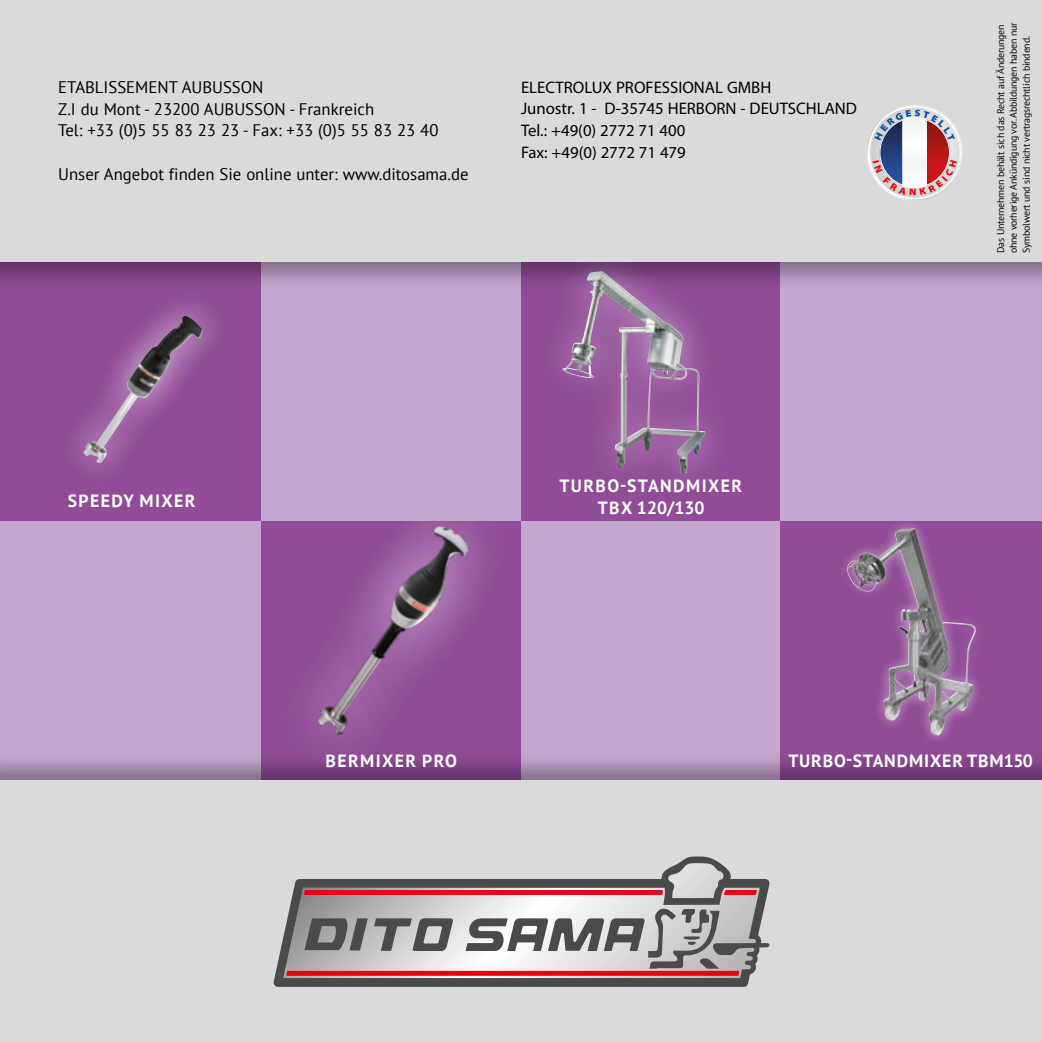
<style>
.page{position:relative;width:1042px;height:1042px;background:#fff}
.page>*{position:absolute;margin:0;border:0;box-sizing:border-box;transform-origin:0 0}
.t1{font:700 17.68px/21.2px "PT Sans";letter-spacing:.08em;color:#fff;text-align:center}
.t2{font:700 17.68px "PT Sans";letter-spacing:.05em;color:#fff}
.t3{font:16.8px/21.7px "PT Sans";color:#000}
.t4{font:16.8px/21.7px "Myriad Pro";color:#000}
.t5{font:9.8px/12.8px "PT Sans";letter-spacing:-.02em;color:#000}
</style>
<div class="page">
<div style="left:0;top:261px;width:261px;height:260px;background:#914b97"></div>
<svg style="left:75px;top:304px;width:139px;height:167px"></svg>
<img style="left:83px;top:317px;width:99px;height:146px">
<div style="left:0;top:521px;width:261px;height:259px;background:#c5a6cf"></div>
<div style="left:521px;top:261px;width:259px;height:260px;background:#914b97"></div>
<div style="left:533px;top:261px;width:204px;height:245px;background:#fff;opacity:.5"></div>
<img style="left:562px;top:291px;width:84px;height:87px">
<div style="left:521px;top:521px;width:259px;height:259px;background:#c5a6cf"></div>
<div style="left:261px;top:261px;width:260px;height:260px;background:#c5a6cf"></div>
<div style="left:261px;top:521px;width:260px;height:230px;background:#914b97"></div>
<img style="left:293px;top:521px;width:227px;height:230px">
<div style="left:780px;top:261px;width:262px;height:260px;background:#c5a6cf"></div>
<div style="left:780px;top:521px;width:262px;height:259px;background:#914b97"></div>
<img style="left:847px;top:528px;width:129px;height:207px">
<div style="left:0;top:751px;width:1042px;height:291px;background:#000;opacity:.35"></div>
<div style="left:0;top:780px;width:261px;height:262px;background:#dadada"></div>
<div style="left:521px;top:780px;width:259px;height:262px;background:#dadada"></div>
<div style="left:261px;top:780px;width:260px;height:262px;background:#dadada"></div>
<div style="left:780px;top:780px;width:262px;height:262px;background:#dadada"></div>
<div style="left:0;top:0;width:1042px;height:291px;background:#000;opacity:.35"></div>
<div style="left:0;top:0;width:261px;height:261px;background:#dadada"></div>
<div style="left:521px;top:0;width:259px;height:261px;background:#dadada"></div>
<div style="left:261px;top:0;width:260px;height:261px;background:#dadada"></div>
<div style="left:780px;top:0;width:262px;height:261px;background:#dadada"></div>
<svg style="left:274px;top:856px;width:495px;height:131px"></svg>
<svg style="left:286px;top:890px;width:471px;height:86px"></svg>
<svg style="left:866px;top:104px;width:97px;height:97px"></svg>
<svg style="left:868px;top:106px;width:93px;height:93px"></svg>
<svg style="left:869px;top:108px;width:90px;height:90px"></svg>
<svg style="left:872px;top:110px;width:85px;height:86px"></svg>
<p class="t3" style="left:58px;top:76px;width:382px">ETABLISSEMENT AUBUSSON<br>Z.I du Mont - 23200 AUBUSSON - Frankreich<br>Tel: +33 (0)5 55 83 23 23 - Fax: +33 (0)5 55 83 23 40</p>
<p class="t3" style="left:58px;top:162px;width:412px">Unser Angebot finden Sie online unter: www.ditosama.de</p>
<p class="t4" style="left:521px;top:76px;width:338px">ELECTROLUX PROFESSIONAL GMBH<br>Junostr. 1 - D-35745 HERBORN - DEUTSCHLAND<br>Tel.: +49(0) 2772 71 400<br>Fax: +49(0) 2772 71 479</p>
<p class="t1" style="left:68px;top:490px;width:129px">SPEEDY MIXER</p>
<p class="t1" style="left:559px;top:475px;width:184px">TURBO-STANDMIXER<br>TBX 120/130</p>
<p class="t5" style="left:994px;top:253px;width:232px;rotate:-90deg">Das Unternehmen behält sich das Recht auf Änderungen ohne vorherige Ankündigung vor. Abbildungen haben nur<br>Symbolwert und sind nicht vertragsrechtlich bindend.</p>
<p class="t1" style="left:325px;top:750px;width:133px">BERMIXER PRO</p>
<p class="t2" style="left:788px;top:749px;width:246px">TURBO-STANDMIXER TBM150</p>
</div>
